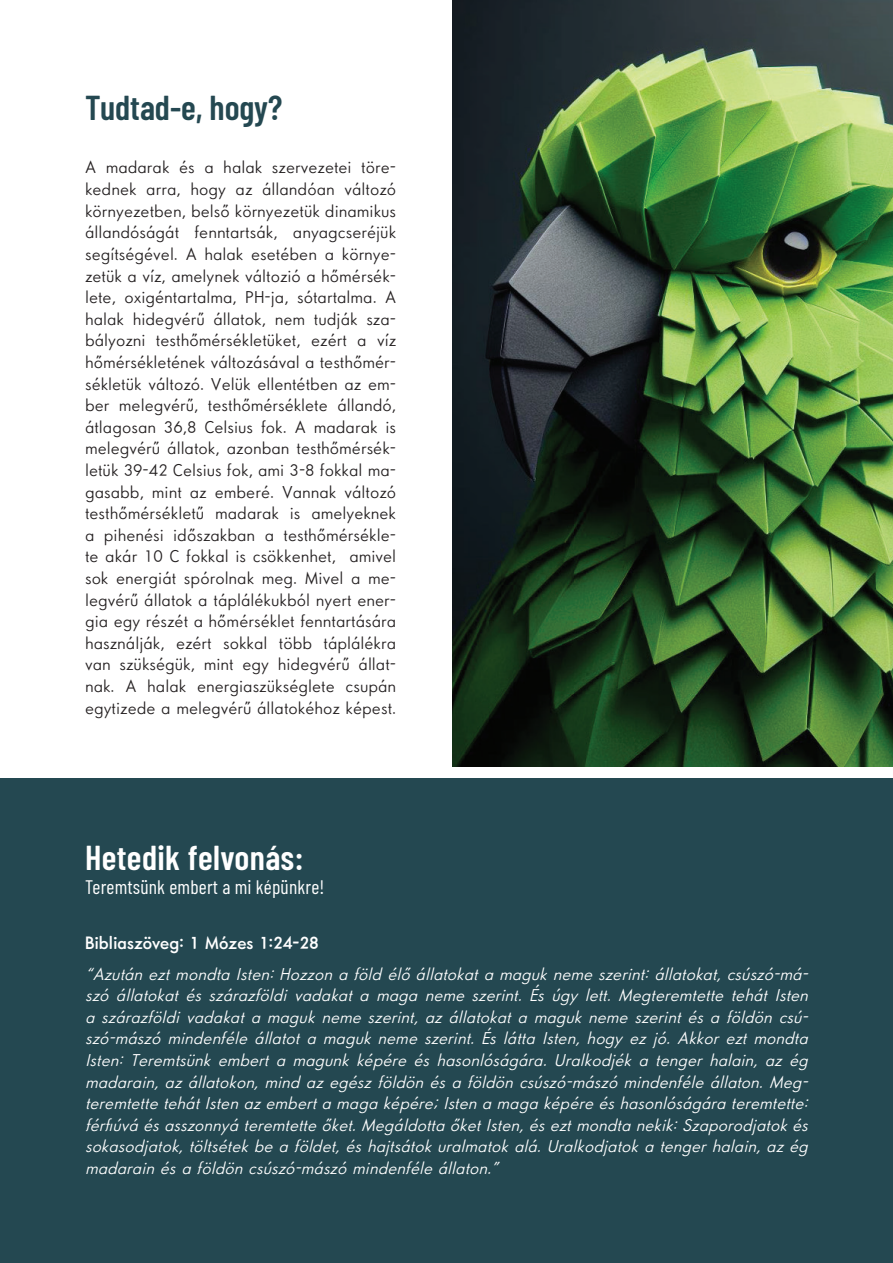
<style>
.page{position:relative;width:893px;height:1263px;background:#fff}
.page>*{position:absolute;margin:0;border:0;box-sizing:border-box;transform-origin:0 0}
.t1{font:600 34.5px "Barlow Condensed";letter-spacing:.01em;color:#fff}
.t2{font:600 34.5px "Barlow Condensed";color:#244851}
.t3{font:19.5px "Barlow Condensed";letter-spacing:.01em;color:#fff}
.t4{font:300 18px/21.6px "HY Yoyo";color:#231f20;text-align:justify}
.t5{font:italic 300 18px/21.6px "HY Yoyo";color:#fff;text-align:justify}
.t6{font:700 18px "HY Yoyo";color:#fff}
</style>
<div class="page">
<div style="left:0;top:778px;width:893px;height:485px;background:#244851"></div>
<img style="left:453px;top:0;width:440px;height:766px">
<h1 class="t2" style="left:85px;top:83px;width:199px">Tudtad-e, hogy?</h1>
<p class="t4" style="left:85px;top:157px;width:313px">A madarak és a halak szervezetei töre&shy;kednek arra, hogy az állandóan változó környezetben, belső környezetük dinamikus állandóságát fenntartsák, anyagcseréjük segítségével. A halak esetében a környe&shy;zetük a víz, amelynek változió a hőmérsék&shy;lete, oxigéntartalma, PH-ja, sótartalma. A halak hidegvérű állatok, nem tudják sza&shy;bályozni testhőmérsékletüket, ezért a víz hőmérsékletének változásával a testhőmér&shy;sékletük változó. Velük ellentétben az em&shy;ber melegvérű, testhőmérséklete állandó, átlagosan 36,8 Celsius fok. A madarak is melegvérű állatok, azonban testhőmérsék&shy;letük 39-42 Celsius fok, ami 3-8 fokkal ma&shy;gasabb, mint az emberé. Vannak változó testhőmérsékletű madarak is amelyeknek a pihenési időszakban a testhőmérsékle&shy;te akár 10 C fokkal is csökkenhet, amivel sok energiát spórolnak meg. Mivel a me&shy;legvérű állatok a táplálékukból nyert ener&shy;gia egy részét a hőmérséklet fenntartására használják, ezért sokkal több táplálékra van szükségük, mint egy hidegvérű állat&shy;nak. A halak energiaszükséglete csupán egytizede a melegvérű állatokéhoz képest.</p>
<h1 class="t1" style="left:85px;top:833px;width:220px">Hetedik felvonás:</h1>
<p class="t3" style="left:85px;top:873px;width:241px">Teremtsünk embert a mi képünkre!</p>
<p class="t6" style="left:85px;top:930px;width:235px">Bibliaszöveg: 1 Mózes 1:24-28</p>
<p class="t5" style="left:85px;top:963px;width:731px">“AzutáneztmondtaIsten:Hozzonaföldélőállatokatamaguknemeszerint:állatokat,csúszó-má&shy;szó állatokat és szárazföldi vadakat a maga neme szerint. És úgy lett. Megteremtette tehát Isten aszárazföldivadakatamaguknemeszerint,azállatokatamaguknemeszerintésaföldöncsú&shy;szó-mászómindenféleállatotamaguknemeszerint.ÉsláttaIsten,hogyezjó.Akkoreztmondta Isten:Teremtsünkembertamagunkképéreéshasonlóságára.Uralkodjékatengerhalain,azég madarain,azállatokon,mindazegészföldönésaföldöncsúszó-mászómindenféleállaton.Meg&shy;teremtettetehátIstenazembertamagaképére;Istenamagaképéreéshasonlóságárateremtette: férfiúváésasszonnyáteremtetteőket.MegáldottaőketIsten,éseztmondtanekik:Szaporodjatokés sokasodjatok,töltsétekbeaföldet,éshajtsátokuralmatokalá.Uralkodjatokatengerhalain,azég madarainésaföldöncsúszó-mászómindenféleállaton.”</p>
</div>
